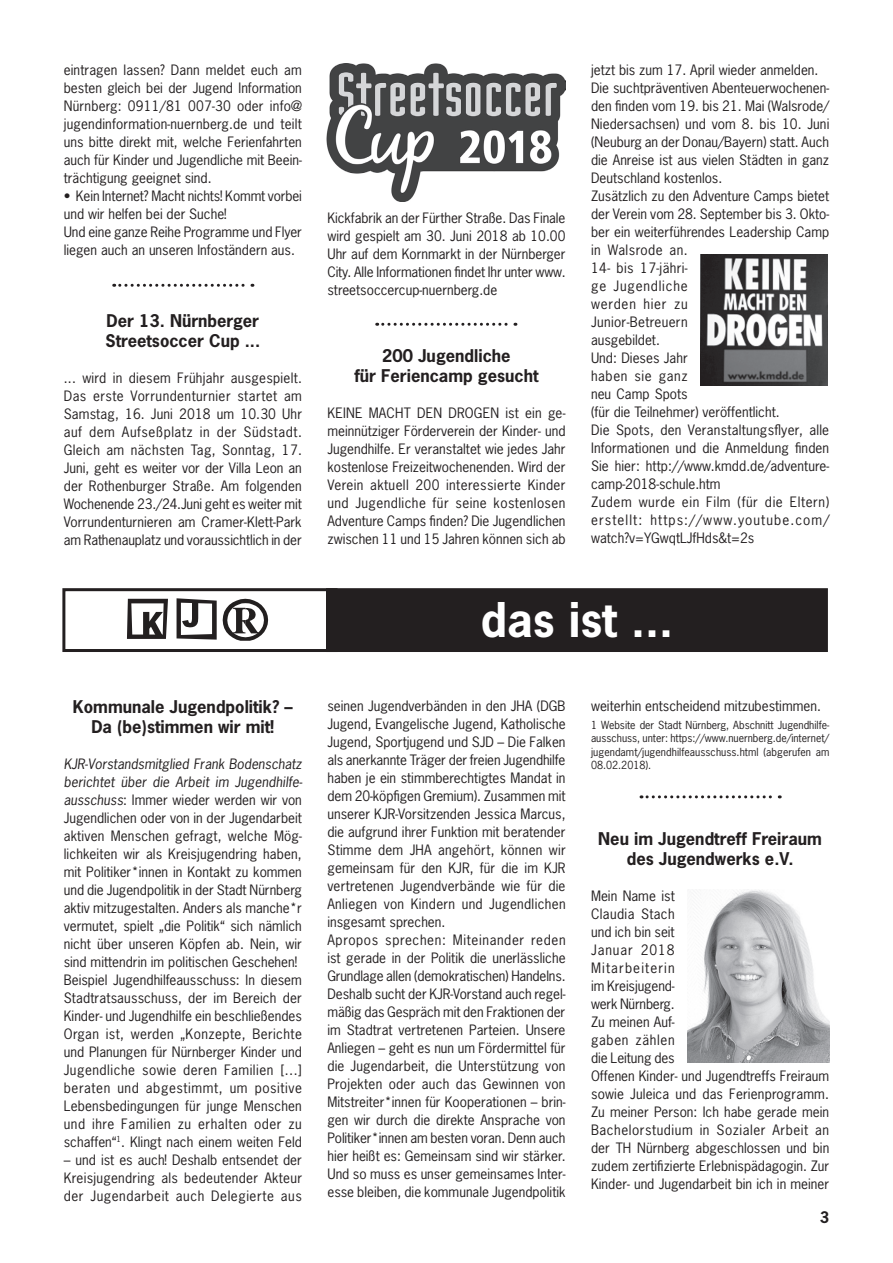
<style>
.page{position:relative;width:893px;height:1263px;background:#fff}
.page>*{position:absolute;margin:0;border:0;box-sizing:border-box;transform-origin:0 0}
.t1{font:700 45px "News Gothic";color:#fff}
.t2{font:700 16.5px/19.8px "News Gothic";color:#231f20;text-align:center}
.t3{font:700 15px "News Gothic";color:#231f20}
.t4{font:13.5px/18px "News Gothic";color:#231f20;text-align:justify}
.t5{font:10.5px/13.5px "News Gothic";letter-spacing:.005em;color:#231f20;text-align:justify}
.s1{font-style:italic}
</style>
<div class="page">
<svg style="left:641px;top:795px;width:139px;height:3px"></svg>
<svg style="left:114px;top:284px;width:139px;height:3px"></svg>
<svg style="left:377px;top:323px;width:139px;height:3px"></svg>
<div style="left:327px;top:589px;width:500px;height:62px;background:#231f20"></div>
<div style="left:326px;top:588px;width:502px;height:64px;border:2px solid #231f20"></div>
<svg style="left:127px;top:599px;width:41px;height:40px"></svg>
<svg style="left:177px;top:598px;width:40px;height:42px"></svg>
<svg style="left:223px;top:599px;width:45px;height:42px"></svg>
<div style="left:62px;top:588px;width:275px;height:64px;border:3px solid #231f20"></div>
<img style="left:700px;top:254px;width:128px;height:132px">
<img style="left:326px;top:64px;width:239px;height:137px">
<img style="left:687px;top:890px;width:142px;height:172px">
<p class="t4" style="left:64px;top:61px;width:240px">eintragen lassen? Dann meldet euch am besten gleich bei der Jugend Information Nürnberg: 0911/81 007-30 oder info@ jugendinformation-nuernberg.de und teilt uns bitte direkt mit, welche Ferienfahrten auch für Kinder und Jugendliche mit Beein&shy;trächtigung geeignet sind.</p>
<p class="t4" style="left:64px;top:186px;width:240px;text-align:left">• Kein Internet? Macht nichts! Kommt vorbei und wir helfen bei der Suche!<br>Und eine ganze Reihe Programme und Flyer liegen auch an unseren Infoständern aus.</p>
<p class="t2" style="left:106px;top:311px;width:156px;text-align:left">Der 13. Nürnberger<br>Streetsoccer Cup ...</p>
<p class="t4" style="left:64px;top:368px;width:240px">... wird in diesem Frühjahr ausgespielt.<br>Das erste Vorrundenturnier startet am Samstag, 16. Juni 2018 um 10.30 Uhr auf dem Aufseßplatz in der Südstadt.<br>Gleich am nächsten Tag, Sonntag, 17.<br>Juni, geht es weiter vor der Villa Leon an der Rothenburger Straße. Am folgenden Wochenende 23./24.Juni geht es weiter mit Vorrundenturnieren am Cramer-Klett-Park am Rathenauplatz und voraussichtlich in der</p>
<p class="t4" style="left:327px;top:209px;width:240px">Kickfabrik an der Fürther Straße. Das Finale wird gespielt am 30. Juni 2018 ab 10.00<br>Uhr auf dem Kornmarkt in der Nürnberger City. Alle Informationen findet Ihr unter www. streetsoccercup-nuernberg.de</p>
<p class="t2" style="left:354px;top:346px;width:186px">200 Jugendliche<br>für Feriencamp gesucht</p>
<p class="t4" style="left:327px;top:404px;width:240px">KEINE MACHT DEN DROGEN ist ein ge&shy;meinnütziger Förderverein der Kinder- und Jugendhilfe. Er veranstaltet wie jedes Jahr kostenlose Freizeitwochenenden. Wird der Verein aktuell 200 interessierte Kinder und Jugendliche für seine kostenlosen Adventure Camps finden? Die Jugendlichen zwischen 11 und 15 Jahren können sich ab</p>
<p class="t4" style="left:591px;top:60px;width:240px;text-align:left">jetzt bis zum 17. April wieder anmelden.<br>Die suchtpräventiven Abenteuerwochenen&shy;den finden vom 19. bis 21. Mai (Walsrode/<br>Niedersachsen) und vom 8. bis 10. Juni (Neuburg an der Donau/Bayern) statt. Auch die Anreise ist aus vielen Städten in ganz<br>Deutschland kostenlos.<br>Zusätzlich zu den Adventure Camps bietet der Verein vom 28. September bis 3. Okto&shy;ber ein weiterführendes Leadership Camp in Walsrode an.<br>14- bis 17-jähri-<br>ge Jugendliche<br>werden hier zu<br>Junior-Betreuern<br>ausgebildet.<br>Und: Dieses Jahr<br>haben sie ganz<br>neu Camp Spots<br>(für die Teilnehmer) veröffentlicht.<br>Die Spots, den Veranstaltungsflyer, alle<br>Informationen und die Anmeldung finden<br>Sie hier: http://www.kmdd.de/adventure&shy;camp-2018-schule.htm<br>Zudem wurde ein Film (für die Eltern) erstellt: https://www.youtube.com/ watch?v=YGwqtLJfHds&amp;t=2s</p>
<h1 class="t1" style="left:481px;top:590px;width:194px">das ist ...</h1>
<p class="t2" style="left:73px;top:696px;width:221px">Kommunale Jugendpolitik? –<br>Da (be)stimmen wir mit!</p>
<p class="t4" style="left:64px;top:754px;width:240px;text-align:left"><span class="s1">KJR-Vorstandsmitglied Frank Bodenschatz berichtet über die Arbeit im Jugendhilfe&shy;ausschuss</span>: Immer wieder werden wir von Jugendlichen oder von in der Jugendarbeit aktiven Menschen gefragt, welche Mög&shy;lichkeiten wir als Kreisjugendring haben, mit Politiker*innen in Kontakt zu kommen und die Jugendpolitik in der Stadt Nürnberg aktiv mitzugestalten. Anders als manche*r vermutet, spielt „die Politik“ sich nämlich nicht über unseren Köpfen ab. Nein, wir sind mittendrin im politischen Geschehen!<br>Beispiel Jugendhilfeausschuss: In diesem Stadtratsausschuss, der im Bereich der Kinder- und Jugendhilfe ein beschließendes Organ ist, werden „Konzepte, Berichte und Planungen für Nürnberger Kinder und Jugendliche sowie deren Familien […] beraten und abgestimmt, um positive Lebensbedingungen für junge Menschen und ihre Familien zu erhalten oder zu schaffen“<sup>1</sup>. Klingt nach einem weiten Feld</p>
<p class="t4" style="left:64px;top:1150px;width:240px">– und ist es auch! Deshalb entsendet der Kreisjugendring als bedeutender Akteur der Jugendarbeit auch Delegierte aus</p>
<p class="t4" style="left:327px;top:696px;width:240px;text-align:left">seinen Jugendverbänden in den JHA (DGB Jugend, Evangelische Jugend, Katholische Jugend, Sportjugend und SJD – Die Falken als anerkannte Träger der freien Jugendhilfe haben je ein stimmberechtigtes Mandat in dem 20-köpfigen Gremium). Zusammen mit unserer KJR-Vorsitzenden Jessica Marcus, die aufgrund ihrer Funktion mit beratender Stimme dem JHA angehört, können wir gemeinsam für den KJR, für die im KJR vertretenen Jugendverbände wie für die Anliegen von Kindern und Jugendlichen insgesamt sprechen.<br>Apropos sprechen: Miteinander reden ist gerade in der Politik die unerlässliche Grundlage allen (demokratischen) Handelns.<br>Deshalb sucht der KJR-Vorstand auch regel&shy;mäßig das Gespräch mit den Fraktionen der im Stadtrat vertretenen Parteien. Unsere Anliegen – geht es nun um Fördermittel für die Jugendarbeit, die Unterstützung von Projekten oder auch das Gewinnen von Mitstreiter*innen für Kooperationen – brin&shy;gen wir durch die direkte Ansprache von Politiker*innen am besten voran. Denn auch hier heißt es: Gemeinsam sind wir stärker.<br>Und so muss es unser gemeinsames Inter&shy;esse bleiben, die kommunale Jugendpolitik</p>
<p class="t4" style="left:591px;top:696px;width:231px">weiterhin entscheidend mitzubestimmen.</p>
<p class="t5" style="left:591px;top:718px;width:240px">1 Website der Stadt Nürnberg, Abschnitt Jugendhilfe&shy;ausschuss, unter: https://www.nuernberg.de/internet/ jugendamt/jugendhilfeausschuss.html (abgerufen am 08.02.2018).</p>
<p class="t2" style="left:598px;top:828px;width:225px">Neu im Jugendtreff Freiraum des Jugendwerks e.V.</p>
<p class="t4" style="left:591px;top:886px;width:240px;text-align:left">Mein Name ist<br>Claudia Stach<br>und ich bin seit<br>Januar 2018<br>Mitarbeiterin<br>im Kreisjugend-<br>werk Nürnberg.<br>Zu meinen Auf-<br>gaben zählen<br>die Leitung des<br>Offenen Kinder- und Jugendtreffs Freiraum sowie Juleica und das Ferienprogramm.<br>Zu meiner Person: Ich habe gerade mein<br>Bachelorstudium in Sozialer Arbeit an der TH Nürnberg abgeschlossen und bin zudem zertifizierte Erlebnispädagogin. Zur<br>Kinder- und Jugendarbeit bin ich in meiner</p>
<p class="t3" style="left:820px;top:1207px;width:11px">3</p>
</div>
